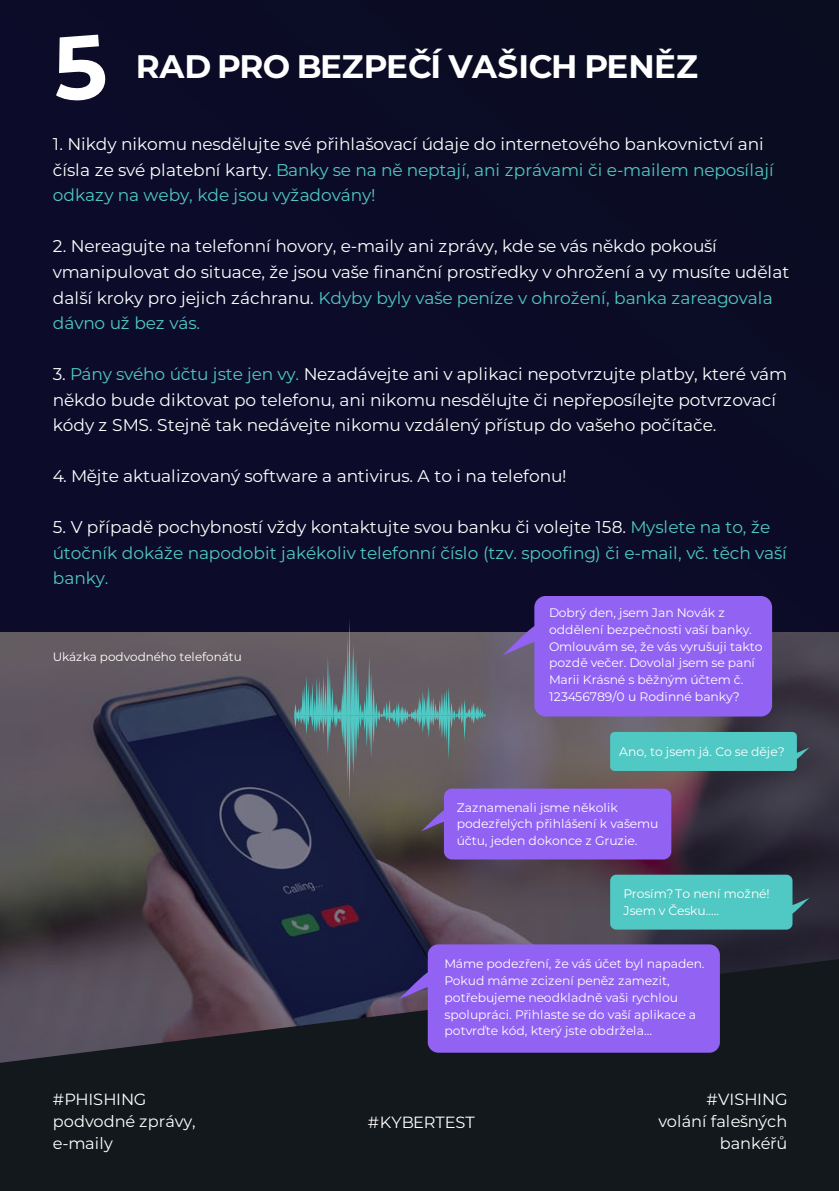
<style>
.page{position:relative;width:839px;height:1191px;background:#fff}
.page>*{position:absolute;margin:0;border:0;box-sizing:border-box;transform-origin:0 0}
.t1{font:700 32.6px "Montserrat";letter-spacing:-.01em;color:#fff}
.t2{font:17px/25.6px "Montserrat";letter-spacing:-.005em;color:#fff}
.t3{font:17px/25.6px "Montserrat";color:#50c8c3}
.t4{font:16.2px/22px "Montserrat";letter-spacing:-.005em;color:#fff;text-align:right}
.t5{font:12.4px/16.8px "Montserrat";letter-spacing:-.005em;color:#fff}
.t6{font:12px "Montserrat";letter-spacing:-.005em;color:#fff}
.s1{color:#50c8c3}
.s2{color:#fff}
</style>
<div class="page">
<div style="left:0;top:0;width:838px;height:632px;background:#0c0b28"></div>
<img style="left:0;top:632px;width:838px;height:324px">
<svg style="left:610px;top:875px;width:199px;height:55px;background:#4dbab7"></svg>
<svg style="left:0;top:956px;width:838px;height:235px;background:#1e2027"></svg>
<svg style="left:398px;top:944px;width:321px;height:109px;background:#875ce1"></svg>
<svg style="left:294px;top:596px;width:515px;height:264px;background:#63598f"></svg>
<div style="left:52px;top:33px;width:55px;height:69px;background:#0c0b28"></div>
<p class="t1" style="left:136px;top:43px;width:563px">RAD PRO BEZPEČÍ VAŠICH PENĚZ</p>
<p class="t2" style="left:53px;top:131px;width:722px">1. Nikdy nikomu nesdělujte své přihlašovací údaje do internetového bankovnictví ani čísla ze své platební karty. <span class="s1">Banky se na ně neptají, ani zprávami či e-mailem neposílají odkazy na weby, kde jsou vyžadovány!</span></p>
<p class="t2" style="left:53px;top:233px;width:738px">2. Nereagujte na telefonní hovory, e-maily ani zprávy, kde se vás někdo pokouší vmanipulovat do situace, že jsou vaše finanční prostředky v ohrožení a vy musíte udělat další kroky pro jejich záchranu. <span class="s1">Kdyby byly vaše peníze v ohrožení, banka zareagovala dávno už bez vás.</span></p>
<p class="t2" style="left:53px;top:361px;width:736px">3. <span class="s1">Pány svého účtu jste jen vy.</span> Nezadávejte ani v aplikaci nepotvrzujte platby, které vám někdo bude diktovat po telefonu, ani nikomu nesdělujte či nepřeposílejte potvrzovací kódy z SMS. Stejně tak nedávejte nikomu vzdálený přístup do vašeho počítače.</p>
<p class="t2" style="left:53px;top:463px;width:515px">4. Mějte aktualizovaný software a antivirus. A to i na telefonu!</p>
<p class="t3" style="left:53px;top:514px;width:735px"><span class="s2">5. V případě pochybností vždy kontaktujte svou banku či volejte 158.</span> Myslete na to, že útočník dokáže napodobit jakékoliv telefonní číslo (tzv. spoofing) či e-mail, vč. těch vaší banky.</p>
<p class="t6" style="left:53px;top:648px;width:190px">Ukázka podvodného telefonátu</p>
<p class="t5" style="left:549px;top:604px;width:215px">Dobrý den, jsem Jan Novák z oddělení bezpečnosti vaší banky.<br>Omlouvám se, že vás vyrušuji takto pozdě večer. Dovolal jsem se paní<br>Marii Krásné s běžným účtem č.<br>123456789/0 u Rodinné banky?</p>
<p class="t5" style="left:619px;top:743px;width:167px">Ano, to jsem já. Co se děje?</p>
<p class="t5" style="left:456px;top:798px;width:203px">Zaznamenali jsme několik podezřelých přihlášení k vašemu účtu, jeden dokonce z Gruzie.</p>
<p class="t5" style="left:623px;top:885px;width:148px">Prosím? To není možné!<br>Jsem v Česku.....</p>
<p class="t5" style="left:444px;top:955px;width:261px">Máme podezření, že váš účet byl napaden.<br>Pokud máme zcizení peněz zamezit, potřebujeme neodkladně vaši rychlou spolupráci. Přihlaste se do vaší aplikace a potvrďte kód, který jste obdržela...</p>
<p class="t4" style="left:53px;top:1088px;width:95px">#PHISHING</p>
<p class="t4" style="left:53px;top:1110px;width:144px;text-align:left">podvodné zprávy, e-maily</p>
<p class="t4" style="left:368px;top:1110px;width:108px">#KYBERTEST</p>
<p class="t4" style="left:706px;top:1088px;width:82px">#VISHING</p>
<p class="t4" style="left:658px;top:1110px;width:131px">volání falešných bankéřů</p>
</div>
